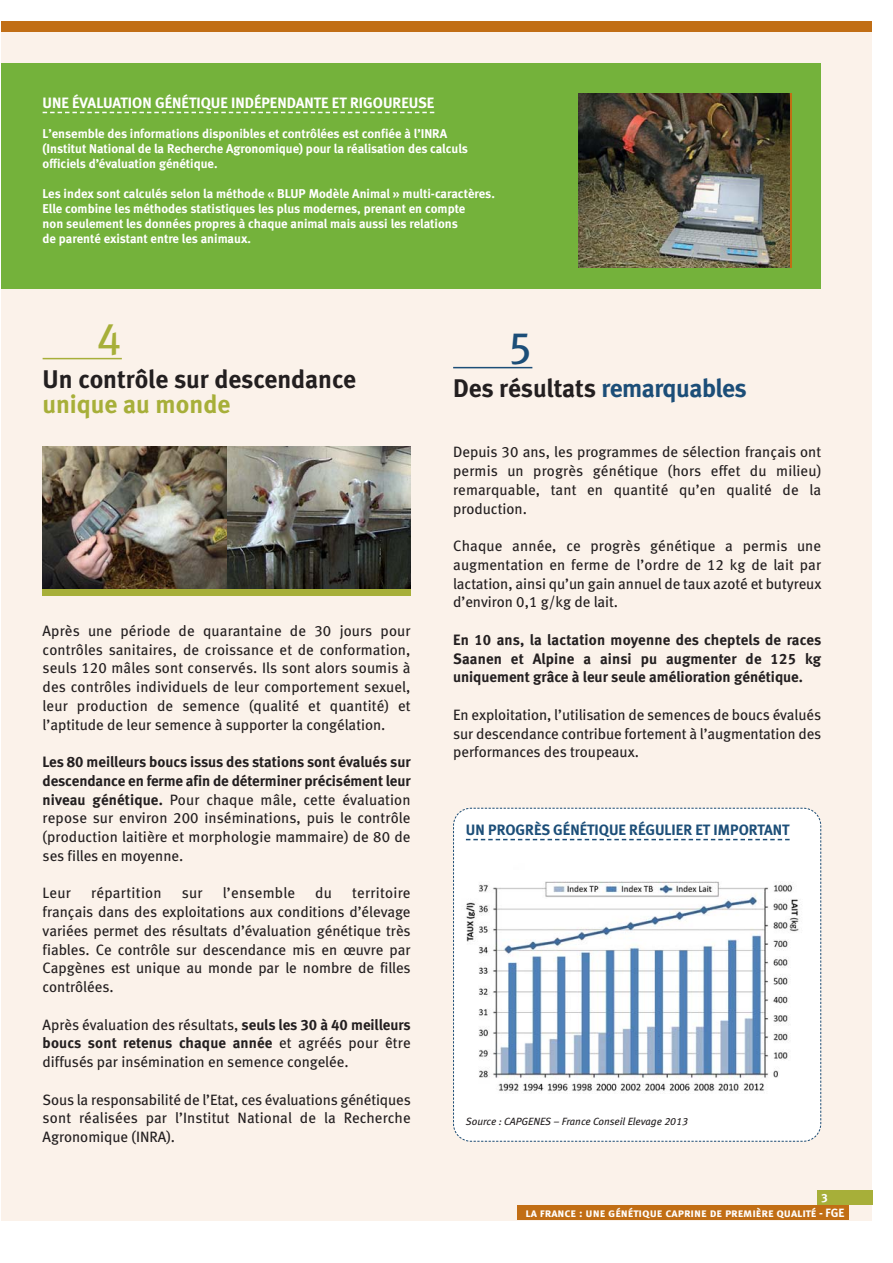
<style>
.page{position:relative;width:893px;height:1263px;background:#fff}
.page>*{position:absolute;margin:0;border:0;box-sizing:border-box;transform-origin:0 0}
.t1{font:45px "Meta Book LF";color:#a7af39}
.t2{font:45px "Meta Book LF";color:#1c4e78}
.t3{font:25.5px "Meta Bold LF";letter-spacing:-.005em;color:#231f20}
.t4{font:25.5px "Meta Bold LF";color:#a7af39}
.t5{font:15px/18.8px "Meta Book LF";color:#231f20;text-align:justify}
.t6{font:15px/18.8px "Meta Bold LF";color:#231f20}
.t7{font:15px "Meta Bold LF";color:#fff}
.t8{font:15px "Meta Bold LF";color:#1c4e78}
.t9{font:15px "Meta Book LF";letter-spacing:.02em;color:#231f20}
.t10{font:12.75px/15px "Meta Bold LF";color:#fff}
.t11{font:12px "Meta Bold LF Caps";color:#fff}
.t12{font:12px "Meta Bold LF";color:#fff}
.t13{font:italic 10.5px "Meta Book LF";color:#231f20}
.s1{font-family:"Meta Bold LF"}
.s2{font-family:"Meta Book LF"}
.s3{color:#1c4e78}
</style>
<div class="page">
<div style="left:1px;top:32px;width:871px;height:1188px;background:#fbf2ea"></div>
<div style="left:453px;top:807px;width:368px;height:335px;background:#fff"></div>
<div style="left:1px;top:64px;width:820px;height:225px;background:#74b23b"></div>
<div style="left:517px;top:1205px;width:331px;height:15px;background:#c16e15"></div>
<div style="left:816px;top:1191px;width:56px;height:14px;background:#a7af39"></div>
<div style="left:1px;top:21px;width:871px;height:11px;background:#c16e15"></div>
<img style="left:578px;top:94px;width:211px;height:174px">
<hr style="left:43px;top:358px;width:79px;height:1px;background:#a7af39">
<svg style="left:43px;top:112px;width:391px;height:1px"></svg>
<hr style="left:453px;top:367px;width:79px;height:1px;background:#1c4e78">
<img style="left:43px;top:446px;width:185px;height:143px">
<div style="left:43px;top:589px;width:367px;height:6px;background:#a7af39"></div>
<svg style="left:466px;top:839px;width:323px;height:1px"></svg>
<div style="left:461px;top:859px;width:343px;height:242px;background:#fff"></div>
<img style="left:466px;top:881px;width:333px;height:212px">
<img style="left:228px;top:446px;width:182px;height:143px">
<p class="t7" style="left:43px;top:96px;width:393px">UNE ÉVALUATION GÉNÉTIQUE INDÉPENDANTE ET RIGOUREUSE</p>
<p class="t10" style="left:43px;top:127px;width:427px">L’ensemble des informations disponibles et contrôlées est confiée à l’INRA (Institut National de la Recherche Agronomique) pour la réalisation des calculs officiels d’évaluation génétique.</p>
<p class="t10" style="left:43px;top:187px;width:454px">Les index sont calculés selon la méthode « BLUP Modèle Animal » multi-caractères.<br>Elle combine les méthodes statistiques les plus modernes, prenant en compte<br>non seulement les données propres à chaque animal mais aussi les relations<br>de parenté existant entre les animaux.</p>
<h1 class="t1" style="left:97px;top:321px;width:27px">4</h1>
<h2 class="t3" style="left:43px;top:369px;width:315px">Un contrôle sur descendance</h2>
<h2 class="t4" style="left:43px;top:394px;width:189px">unique au monde</h2>
<p class="t5" style="left:43px;top:622px;width:369px">Après une période de quarantaine de 30 jours pour contrôles sanitaires, de croissance et de conformation, seuls 120 mâles sont conservés. Ils sont alors soumis à des contrôles individuels de leur comportement sexuel, leur production de semence (qualité et quantité) et l’aptitude de leur semence à supporter la congélation.</p>
<p class="t6" style="left:43px;top:754px;width:369px">Les 80 meilleurs boucs issus des stations sont évalués sur descendance en ferme afin de déterminer précisément leur</p>
<p class="t5" style="left:43px;top:791px;width:369px"><span class="s1">niveau génétique.</span> Pour chaque mâle, cette évaluation repose sur environ 200 inséminations, puis le contrôle (production laitière et morphologie mammaire) de 80 de ses filles en moyenne.</p>
<p class="t5" style="left:43px;top:885px;width:30px">Leur</p>
<p class="t9" style="left:91px;top:887px;width:72px">répartition</p>
<p class="t5" style="left:182px;top:885px;width:22px">sur</p>
<p class="t9" style="left:223px;top:887px;width:74px">l’ensemble</p>
<p class="t5" style="left:315px;top:885px;width:18px">du</p>
<p class="t5" style="left:43px;top:885px;width:369px;text-indent:309px">territoire français dans des exploitations aux conditions d’élevage variées permet des résultats d’évaluation génétique très fiables. Ce contrôle sur descendance mis en œuvre par Capgènes est unique au monde par le nombre de filles contrôlées.</p>
<p class="t5" style="left:43px;top:1016px;width:369px">Après évaluation des résultats, <span class="s1">seuls les 30 à 40 meilleurs</span></p>
<p class="t6" style="left:43px;top:1035px;width:369px">boucs sont retenus chaque année <span class="s2">et agréés pour être</span></p>
<p class="t5" style="left:43px;top:1054px;width:307px">diffusés par insémination en semence congelée.</p>
<p class="t5" style="left:43px;top:1091px;width:369px">Sous la responsabilité de l’Etat, ces évaluations génétiques sont réalisées par l’Institut National de la Recherche Agronomique (INRA).</p>
<h1 class="t2" style="left:507px;top:330px;width:27px">5</h1>
<h2 class="t3" style="left:453px;top:378px;width:295px">Des résultats <span class="s3">remarquables</span></h2>
<p class="t5" style="left:453px;top:444px;width:369px">Depuis 30 ans, les programmes de sélection français ont permis un progrès génétique (hors effet du milieu) remarquable, tant en quantité qu’en qualité de la production.</p>
<p class="t5" style="left:453px;top:538px;width:370px">Chaque année, ce progrès génétique a permis une augmentation en ferme de l’ordre de 12 kg de lait par lactation, ainsi qu’un gain annuel de taux azoté et butyreux d’environ 0,1 g/kg de lait.</p>
<p class="t6" style="left:453px;top:631px;width:369px;text-align:justify">En 10 ans, la lactation moyenne des cheptels de races Saanen et Alpine a ainsi pu augmenter de 125 kg uniquement grâce à leur seule amélioration génétique.</p>
<p class="t5" style="left:453px;top:706px;width:369px">En exploitation, l’utilisation de semences de boucs évalués sur descendance contribue fortement à l’augmentation des performances des troupeaux.</p>
<p class="t8" style="left:466px;top:824px;width:325px">UN PROGRÈS GÉNÉTIQUE RÉGULIER ET IMPORTANT</p>
<p class="t13" style="left:466px;top:1117px;width:223px">Source : CAPGENES – France Conseil Elevage 2013</p>
<p class="t12" style="left:821px;top:1193px;width:8px">3</p>
<p class="t11" style="left:525px;top:1206px;width:320px">la france : une génétique caprine de première qualité <span class="s1">- FGE</span></p>
</div>
